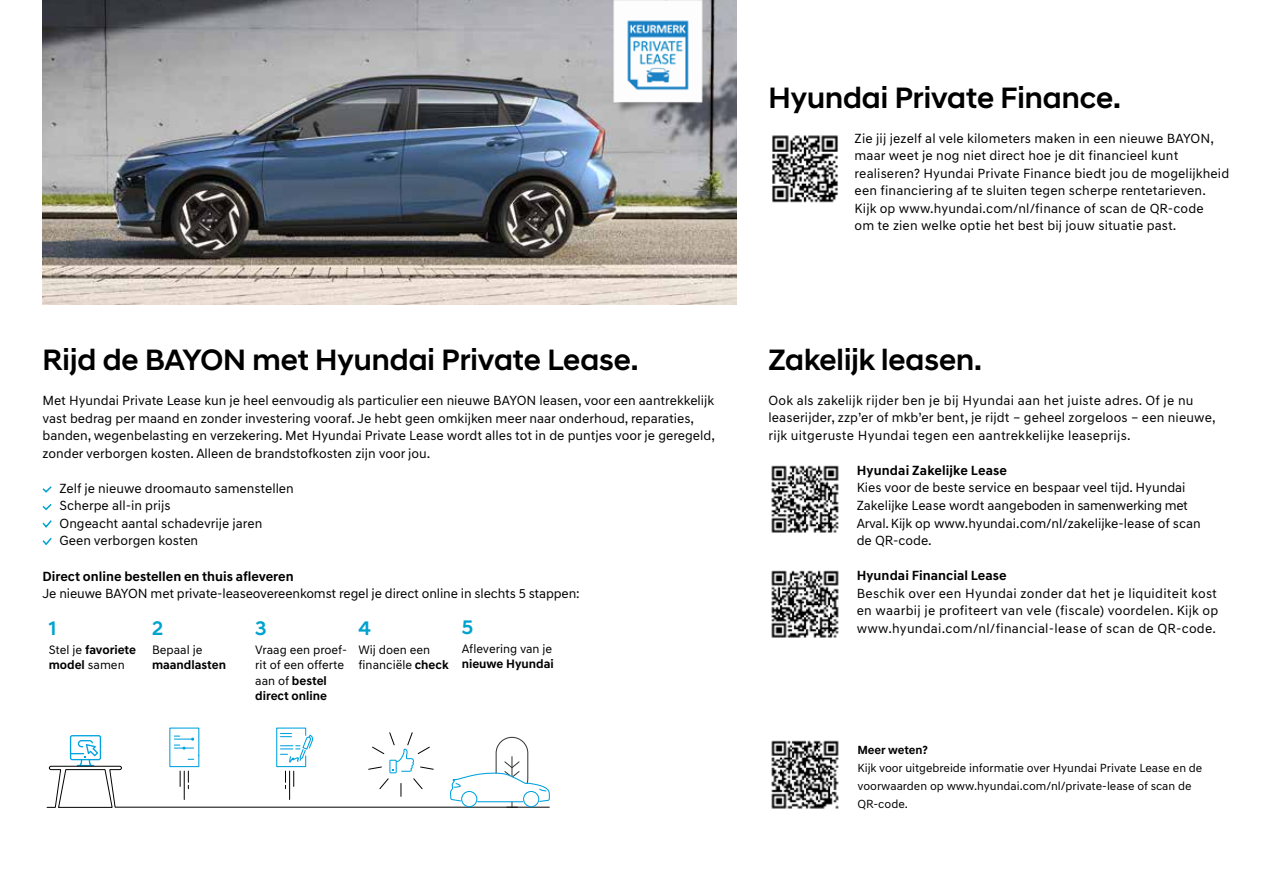
<style>
.page{position:relative;width:1263px;height:893px;background:#fff}
.page>*{position:absolute;margin:0;border:0;box-sizing:border-box;transform-origin:0 0}
.t1{font:500 30px "Hyundai Sans Head";color:#000}
.t2{font:500 19.95px "Hyundai Sans Head";color:#00a2ce}
.t3{font:13.5px/17.5px "Hyundai Sans Text";color:#000}
.t4{font:13.5px/17.5px "Hyundai Sans Text";letter-spacing:.02em;color:#000}
.t5{font:700 13.5px "Hyundai Sans Text";color:#000}
.t6{font:12.45px/15.3px "Hyundai Sans Text";color:#000}
.t7{font:700 12.45px/15.3px "Hyundai Sans Text";color:#000}
.t8{font:12px/18px "Hyundai Sans Text";color:#000}
.t9{font:700 12px "Hyundai Sans Text";letter-spacing:-.005em;color:#000}
.s1{font-weight:400}
.s2{font-weight:700}
</style>
<div class="page">
<svg style="left:42px;top:486px;width:10px;height:7px"></svg>
<svg style="left:42px;top:504px;width:10px;height:7px"></svg>
<svg style="left:42px;top:520px;width:10px;height:8px"></svg>
<svg style="left:42px;top:537px;width:10px;height:9px"></svg>
<svg style="left:47px;top:727px;width:503px;height:81px"></svg>
<img style="left:43px;top:0;width:693px;height:304px">
<img style="left:594px;top:0;width:128px;height:125px">
<img style="left:772px;top:135px;width:66px;height:68px">
<img style="left:771px;top:465px;width:68px;height:68px">
<img style="left:771px;top:570px;width:68px;height:68px">
<img style="left:771px;top:740px;width:68px;height:69px">
<h1 class="t1" style="left:43px;top:341px;width:598px">Rijd de BAYON met Hyundai Private Lease.</h1>
<p class="t3" style="left:43px;top:392px;width:674px">Met Hyundai Private Lease kun je heel eenvoudig als particulier een nieuwe BAYON leasen, voor een aantrekkelijk vast bedrag per maand en zonder investering vooraf. Je hebt geen omkijken meer naar onderhoud, reparaties, banden, wegenbelasting en verzekering. Met Hyundai Private Lease wordt alles tot in de puntjes voor je geregeld, zonder verborgen kosten. Alleen de brandstofkosten zijn voor jou.</p>
<p class="t3" style="left:60px;top:479px;width:236px">Zelf je nieuwe droomauto samenstellen<br>Scherpe all-in prijs<br>Ongeacht aantal schadevrije jaren<br>Geen verborgen kosten</p>
<p class="t5" style="left:43px;top:568px;width:253px">Direct online bestellen en thuis afleveren</p>
<p class="t3" style="left:43px;top:585px;width:539px">Je nieuwe BAYON met private-leaseovereenkomst regel je direct online in slechts 5 stappen:</p>
<h2 class="t2" style="left:49px;top:617px;width:9px">1</h2>
<p class="t7" style="left:49px;top:642px;width:89px"><span class="s1">Stel je</span> favoriete model <span class="s1">samen</span></p>
<h2 class="t2" style="left:152px;top:617px;width:13px">2</h2>
<p class="t6" style="left:152px;top:642px;width:52px">Bepaal je</p>
<p class="t7" style="left:152px;top:657px;width:76px">maandlasten</p>
<h2 class="t2" style="left:255px;top:617px;width:13px">3</h2>
<p class="t6" style="left:255px;top:642px;width:92px">Vraag een proef&shy;rit of een offerte aan of <span class="s2">bestel direct online</span></p>
<h2 class="t2" style="left:358px;top:617px;width:14px">4</h2>
<p class="t6" style="left:358px;top:642px;width:92px">Wij doen een financiële <span class="s2">check</span></p>
<h2 class="t2" style="left:462px;top:615px;width:13px">5</h2>
<p class="t6" style="left:462px;top:641px;width:92px">Aflevering van je</p>
<p class="t7" style="left:462px;top:656px;width:94px">nieuwe Hyundai</p>
<h1 class="t1" style="left:768px;top:79px;width:354px">Hyundai Private Finance.</h1>
<p class="t3" style="left:855px;top:129px;width:376px">Zie jij jezelf al vele kilometers maken in een nieuwe BAYON, maar weet je nog niet direct hoe je dit financieel kunt realiseren? Hyundai Private Finance biedt jou de mogelijkheid een financiering af te sluiten tegen scherpe rentetarieven.<br>Kijk op www.hyundai.com/nl/finance of scan de QR-code<br>om te zien welke optie het best bij jouw situatie past.</p>
<h1 class="t1" style="left:768px;top:341px;width:215px">Zakelijk leasen.</h1>
<p class="t4" style="left:768px;top:391px;width:449px">Ook als zakelijk rijder ben je bij Hyundai aan het juiste adres. Of je nu leaserijder, zzp’er of mkb’er bent, je rijdt – geheel zorgeloos – een nieuwe, rijk uitgeruste Hyundai tegen een aantrekkelijke leaseprijs.</p>
<p class="t5" style="left:857px;top:462px;width:152px">Hyundai Zakelijke Lease</p>
<p class="t3" style="left:857px;top:479px;width:345px">Kies voor de beste service en bespaar veel tijd. Hyundai Zakelijke Lease wordt aangeboden in samenwerking met Arval. Kijk op www.hyundai.com/nl/zakelijke-lease of scan de QR-code.</p>
<p class="t5" style="left:857px;top:567px;width:151px">Hyundai Financial Lease</p>
<p class="t3" style="left:857px;top:584px;width:363px;text-align:justify">Beschik over een Hyundai zonder dat het je liquiditeit kost en waarbij je profiteert van vele (fiscale) voordelen. Kijk op www.hyundai.com/nl/financial-lease of scan de QR-code.</p>
<p class="t9" style="left:857px;top:742px;width:72px">Meer weten?</p>
<p class="t8" style="left:857px;top:759px;width:346px">Kijk voor uitgebreide informatie over Hyundai Private Lease en de voorwaarden op www.hyundai.com/nl/private-lease of scan de<br>QR-code.</p>
</div>
